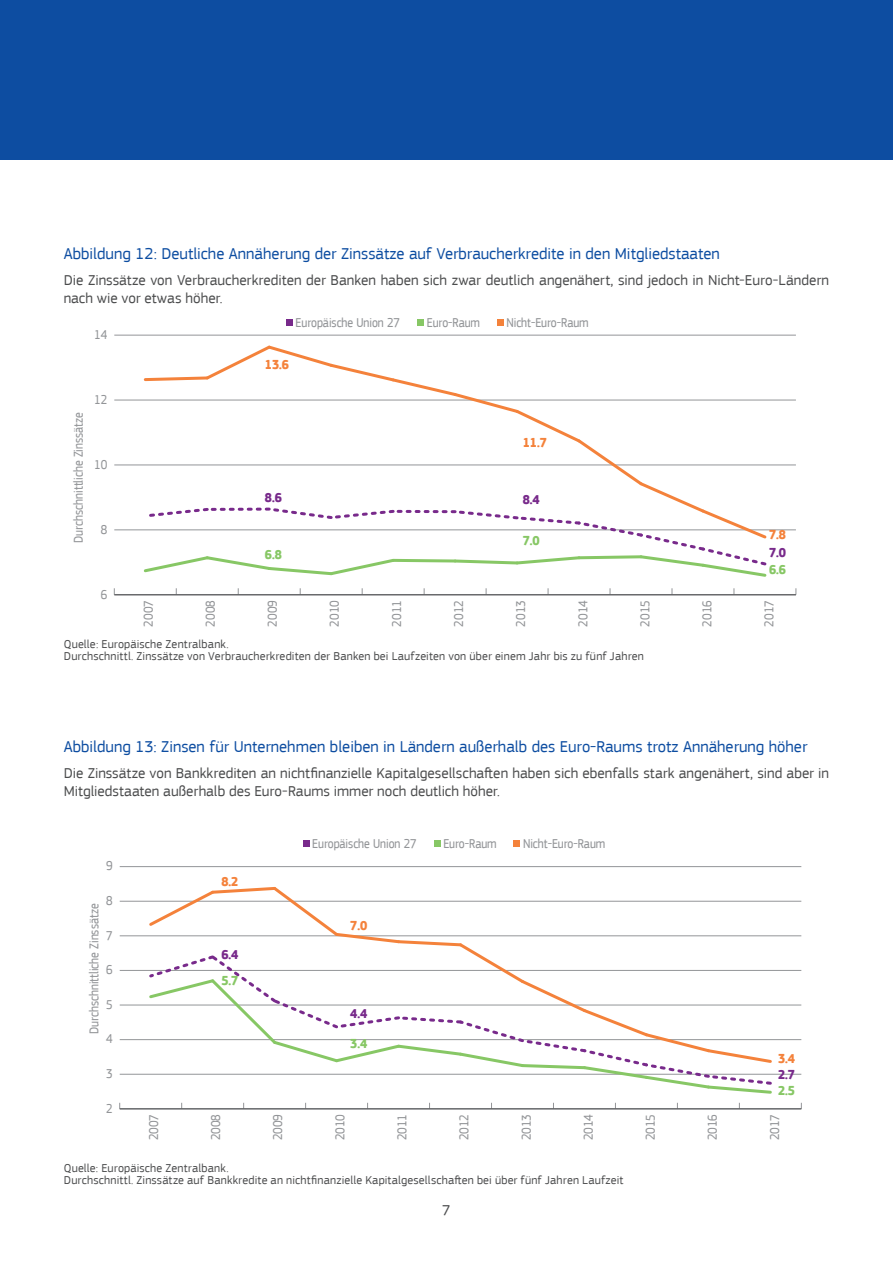
<style>
.page{position:relative;width:893px;height:1263px;background:#fff}
.page>*{position:absolute;margin:0;border:0;box-sizing:border-box;transform-origin:0 0}
.t1{font:16.5px "EC Square Sans Pro";color:#0d4da1}
.t2{font:15px/17.5px "EC Square Sans Pro";color:#4b4c4d}
.t3{font:13.5px "EC Square Sans Cond Pro";color:#939598}
.t4{font:700 13.5px "EC Square Sans Cond Pro";color:#f4823b}
.t5{font:700 13.5px "EC Square Sans Cond Pro";color:#782a8b}
.t6{font:700 13.5px "EC Square Sans Cond Pro";color:#87c765}
.t7{font:12px/12px "EC Square Sans Pro";letter-spacing:.015em;color:#4b4c4d}
</style>
<div class="page">
<hr style="left:120px;top:1074px;width:681px;height:1px;background:#939598">
<hr style="left:120px;top:1039px;width:681px;height:1px;background:#939598">
<hr style="left:120px;top:1005px;width:681px;height:1px;background:#939598">
<hr style="left:120px;top:970px;width:681px;height:1px;background:#939598">
<hr style="left:120px;top:935px;width:681px;height:1px;background:#939598">
<hr style="left:120px;top:901px;width:681px;height:1px;background:#939598">
<hr style="left:120px;top:866px;width:681px;height:1px;background:#939598">
<svg style="left:147px;top:887px;width:627px;height:207px"></svg>
<hr style="left:120px;top:1108px;width:681px;height:1px;background:#57585a">
<svg style="left:303px;top:840px;width:6px;height:6px"></svg>
<svg style="left:434px;top:840px;width:6px;height:6px"></svg>
<svg style="left:514px;top:840px;width:6px;height:6px"></svg>
<hr style="left:114px;top:529px;width:682px;height:1px;background:#939598">
<hr style="left:114px;top:465px;width:682px;height:1px;background:#939598">
<hr style="left:114px;top:400px;width:682px;height:1px;background:#939598">
<hr style="left:114px;top:335px;width:682px;height:1px;background:#939598">
<svg style="left:142px;top:345px;width:627px;height:232px"></svg>
<hr style="left:114px;top:594px;width:682px;height:1px;background:#57585a">
<div style="left:286px;top:319px;width:7px;height:7px;background:#782a8b"></div>
<div style="left:417px;top:319px;width:7px;height:7px;background:#87c765"></div>
<div style="left:497px;top:319px;width:6px;height:7px;background:#f4823b"></div>
<div style="left:0;top:0;width:893px;height:160px;background:#0d4da1"></div>
<p class="t1" style="left:64px;top:244px;width:657px">Abbildung 12: Deutliche Annäherung der Zinssätze auf Verbraucherkredite in den Mitgliedstaaten</p>
<p class="t2" style="left:64px;top:271px;width:767px">Die Zinssätze von Verbraucherkrediten der Banken haben sich zwar deutlich angenähert, sind jedoch in Nicht-Euro-Ländern nach wie vor etwas höher.</p>
<p class="t3" style="left:94px;top:327px;width:15px">14</p>
<p class="t3" style="left:71px;top:543px;width:132px;rotate:-90deg">Durchschnittliche Zinssätze</p>
<p class="t3" style="left:94px;top:392px;width:15px">12</p>
<p class="t3" style="left:94px;top:457px;width:15px">10</p>
<p class="t3" style="left:101px;top:522px;width:8px">8</p>
<p class="t3" style="left:101px;top:587px;width:8px">6</p>
<p class="t3" style="left:296px;top:315px;width:106px">Europäische Union 27</p>
<p class="t3" style="left:427px;top:315px;width:55px">Euro-Raum</p>
<p class="t3" style="left:506px;top:315px;width:84px">Nicht-Euro-Raum</p>
<p class="t4" style="left:265px;top:356px;width:26px">13.6</p>
<p class="t5" style="left:265px;top:490px;width:19px">8.6</p>
<p class="t6" style="left:265px;top:546px;width:19px">6.8</p>
<p class="t4" style="left:523px;top:434px;width:26px">11.7</p>
<p class="t5" style="left:523px;top:491px;width:19px">8.4</p>
<p class="t6" style="left:523px;top:533px;width:19px">7.0</p>
<p class="t4" style="left:769px;top:527px;width:19px">7.8</p>
<p class="t5" style="left:769px;top:544px;width:19px">7.0</p>
<p class="t6" style="left:769px;top:561px;width:19px">6.6</p>
<p class="t3" style="left:141px;top:626px;width:28px;rotate:-90deg">2007</p>
<p class="t3" style="left:203px;top:626px;width:28px;rotate:-90deg">2008</p>
<p class="t3" style="left:265px;top:626px;width:28px;rotate:-90deg">2009</p>
<p class="t3" style="left:327px;top:626px;width:28px;rotate:-90deg">2010</p>
<p class="t3" style="left:389px;top:626px;width:28px;rotate:-90deg">2011</p>
<p class="t3" style="left:451px;top:626px;width:28px;rotate:-90deg">2012</p>
<p class="t3" style="left:513px;top:626px;width:28px;rotate:-90deg">2013</p>
<p class="t3" style="left:575px;top:626px;width:28px;rotate:-90deg">2014</p>
<p class="t3" style="left:637px;top:626px;width:28px;rotate:-90deg">2015</p>
<p class="t3" style="left:699px;top:626px;width:28px;rotate:-90deg">2016</p>
<p class="t3" style="left:761px;top:626px;width:28px;rotate:-90deg">2017</p>
<p class="t7" style="left:64px;top:638px;width:582px">Quelle: Europäische Zentralbank.<br>Durchschnittl. Zinssätze von Verbraucherkrediten der Banken bei Laufzeiten von über einem Jahr bis zu fünf Jahren</p>
<p class="t1" style="left:64px;top:737px;width:745px">Abbildung 13: Zinsen für Unternehmen bleiben in Ländern außerhalb des Euro-Raums trotz Annäherung höher</p>
<p class="t2" style="left:64px;top:765px;width:767px">Die Zinssätze von Bankkrediten an nichtfinanzielle Kapitalgesellschaften haben sich ebenfalls stark angenähert, sind aber in<br>Mitgliedstaaten außerhalb des Euro-Raums immer noch deutlich höher.</p>
<p class="t3" style="left:106px;top:858px;width:8px">9</p>
<p class="t3" style="left:106px;top:893px;width:8px">8</p>
<p class="t3" style="left:86px;top:1034px;width:132px;rotate:-90deg">Durchschnittliche Zinssätze</p>
<p class="t3" style="left:106px;top:927px;width:8px">7</p>
<p class="t3" style="left:106px;top:962px;width:8px">6</p>
<p class="t3" style="left:106px;top:997px;width:8px">5</p>
<p class="t3" style="left:106px;top:1031px;width:8px">4</p>
<p class="t3" style="left:106px;top:1066px;width:8px">3</p>
<p class="t3" style="left:106px;top:1100px;width:8px">2</p>
<p class="t4" style="left:221px;top:873px;width:19px">8.2</p>
<p class="t5" style="left:221px;top:946px;width:19px">6.4</p>
<p class="t6" style="left:221px;top:972px;width:19px">5.7</p>
<p class="t3" style="left:312px;top:835px;width:106px">Europäische Union 27</p>
<p class="t3" style="left:443px;top:835px;width:55px">Euro-Raum</p>
<p class="t3" style="left:523px;top:835px;width:84px">Nicht-Euro-Raum</p>
<p class="t4" style="left:350px;top:917px;width:19px">7.0</p>
<p class="t5" style="left:350px;top:1005px;width:19px">4.4</p>
<p class="t6" style="left:350px;top:1035px;width:19px">3.4</p>
<p class="t4" style="left:778px;top:1050px;width:19px">3.4</p>
<p class="t5" style="left:778px;top:1066px;width:19px">2.7</p>
<p class="t6" style="left:778px;top:1082px;width:19px">2.5</p>
<p class="t3" style="left:146px;top:1140px;width:28px;rotate:-90deg">2007</p>
<p class="t3" style="left:208px;top:1140px;width:28px;rotate:-90deg">2008</p>
<p class="t3" style="left:270px;top:1140px;width:28px;rotate:-90deg">2009</p>
<p class="t3" style="left:332px;top:1140px;width:28px;rotate:-90deg">2010</p>
<p class="t3" style="left:394px;top:1140px;width:28px;rotate:-90deg">2011</p>
<p class="t3" style="left:456px;top:1140px;width:28px;rotate:-90deg">2012</p>
<p class="t3" style="left:519px;top:1140px;width:28px;rotate:-90deg">2013</p>
<p class="t3" style="left:581px;top:1140px;width:28px;rotate:-90deg">2014</p>
<p class="t3" style="left:643px;top:1140px;width:28px;rotate:-90deg">2015</p>
<p class="t3" style="left:705px;top:1140px;width:28px;rotate:-90deg">2016</p>
<p class="t3" style="left:767px;top:1140px;width:28px;rotate:-90deg">2017</p>
<p class="t7" style="left:64px;top:1162px;width:561px">Quelle: Europäische Zentralbank.<br>Durchschnittl. Zinssätze auf Bankkredite an nichtfinanzielle Kapitalgesellschaften bei über fünf Jahren Laufzeit</p>
<p class="t2" style="left:442px;top:1201px;width:10px">7</p>
</div>
